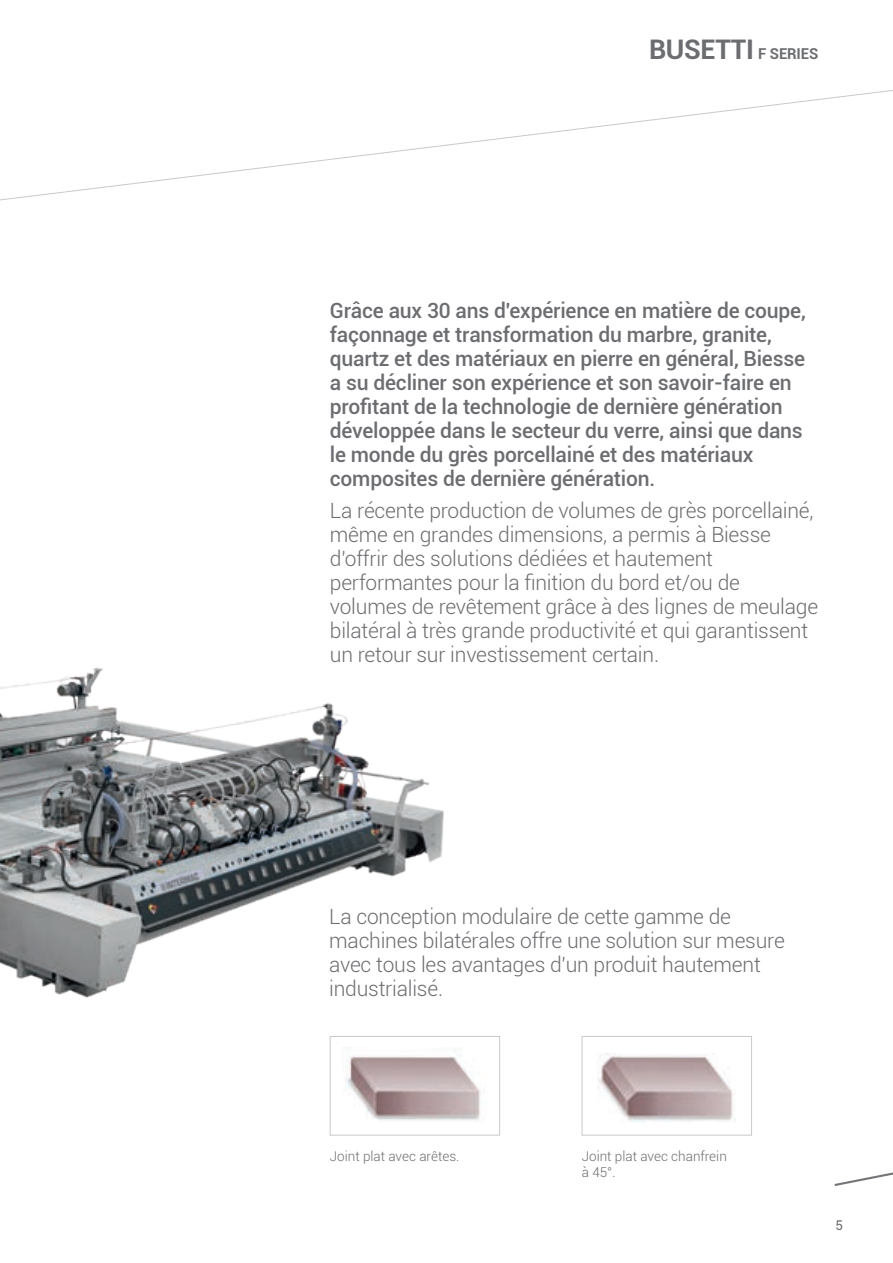
<style>
.page{position:relative;width:893px;height:1263px;background:#fff}
.page>*{position:absolute;margin:0;border:0;box-sizing:border-box;transform-origin:0 0}
.t1{font:700 27px "Roboto";letter-spacing:-.01em;color:#6c6d70}
.t2{font:300 21px/24px "Roboto";letter-spacing:-.01em;color:#6c6d70}
.t3{font:500 21px/24px "Roboto";letter-spacing:-.01em;color:#6c6d70}
.t4{font:300 13.5px/16.2px "Roboto";color:#6c6d70}
.t5{font:13.5px "Roboto";color:#6c6d70}
.s1{font-size:15px}
</style>
<div class="page">
<img style="left:0;top:667px;width:483px;height:469px">
<svg style="left:0;top:90px;width:893px;height:111px"></svg>
<svg style="left:835px;top:1172px;width:58px;height:14px"></svg>
<img style="left:342px;top:1047px;width:141px;height:77px">
<div style="left:330px;top:1036px;width:170px;height:99px;border:1px solid #c9cacc"></div>
<img style="left:598px;top:1054px;width:135px;height:68px">
<div style="left:582px;top:1036px;width:170px;height:99px;border:1px solid #c9cacc"></div>
<p class="t1" style="left:649px;top:30px;width:171px">BUSETTI <span class="s1">F SERIES</span></p>
<p class="t3" style="left:330px;top:298px;width:477px">Grâce aux 30 ans d'expérience en matière de coupe, façonnage et transformation du marbre, granite, quartz et des matériaux en pierre en général, Biesse a su décliner son expérience et son savoir‑faire en profitant de la technologie de dernière génération développée dans le secteur du verre, ainsi que dans le monde du grès porcellainé et des matériaux composites de dernière génération.</p>
<p class="t2" style="left:330px;top:498px;width:490px">La récente production de volumes de grès porcellainé, même en grandes dimensions, a permis à Biesse d'offrir des solutions dédiées et hautement performantes pour la finition du bord et/ou de volumes de revêtement grâce à des lignes de meulage bilatéral à très grande productivité et qui garantissent un retour sur investissement certain.</p>
<p class="t2" style="left:329px;top:904px;width:457px">La conception modulaire de cette gamme de machines bilatérales offre une solution sur mesure avec tous les avantages d'un produit hautement industrialisé.</p>
<p class="t4" style="left:330px;top:1147px;width:131px">Joint plat avec arêtes.</p>
<p class="t4" style="left:582px;top:1147px;width:147px">Joint plat avec chanfrein à 45°.</p>
<p class="t5" style="left:836px;top:1215px;width:9px">5</p>
</div>
